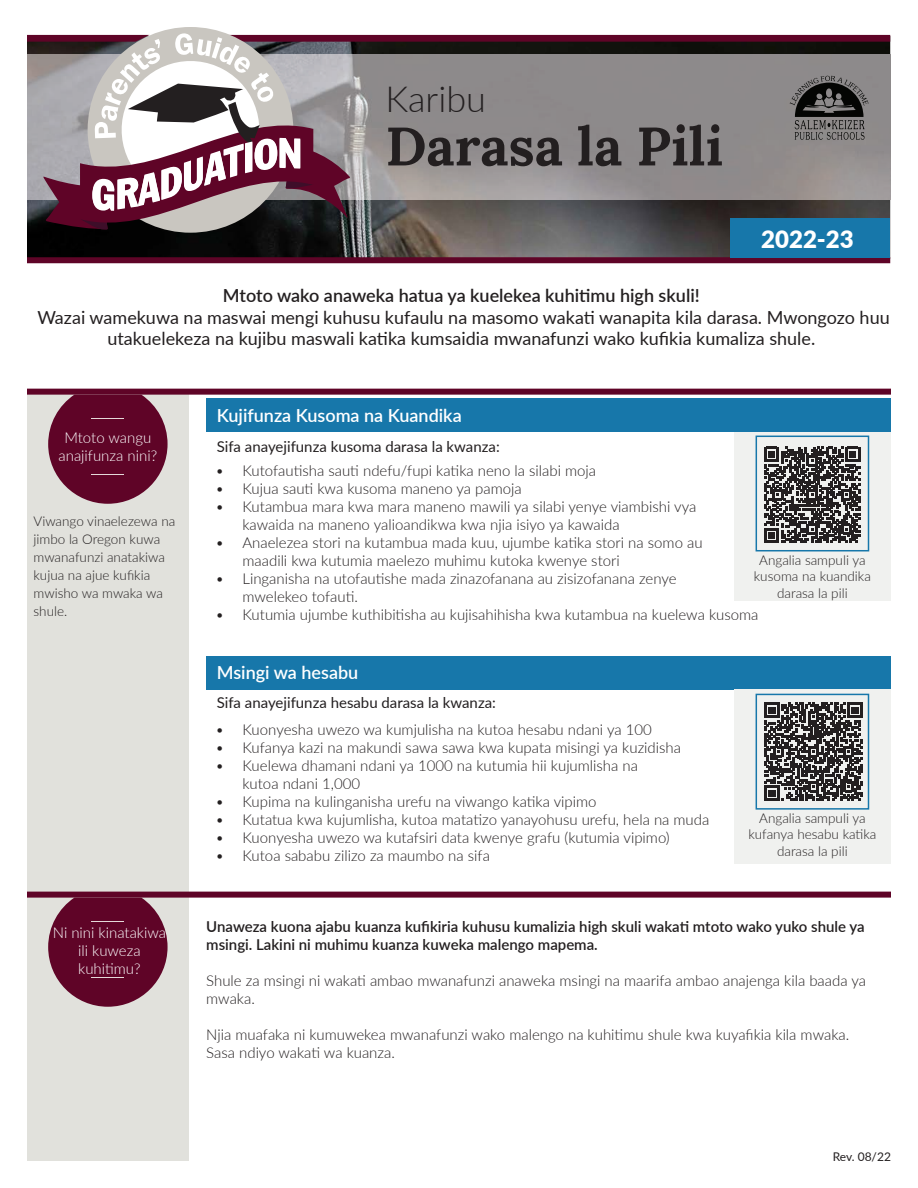
<style>
.page{position:relative;width:918px;height:1188px;background:#fff}
.page>*{position:absolute;margin:0;border:0;box-sizing:border-box;transform-origin:0 0}
.t1{font:700 54px "Pltgdm Lora";color:#231f20}
.t2{font:300 36px "Sfvgwv Lato";color:#231f20}
.t3{font:900 24px "Qdstkl Lato";color:#fff}
.t4{font:18px/21.6px "Xhnxgw Lato";color:#231f20;text-align:center}
.t5{font:600 18px "Lmrrlc Lato";color:#231f20}
.t6{font:600 18px "Lmrrlc Lato";color:#fff}
.t7{font:300 15px/18px "Sfvgwv Lato";color:#231f20}
.t8{font:600 15px/18px "Lmrrlc Lato";color:#231f20}
.t9{font:15px "Xhnxgw Lato";color:#231f20}
.t10{font:300 15px/18px "Qyjhlw Lato";color:#fff;text-align:center}
.t11{font:300 15px "Sfvgwv Lato";color:#fff}
.t12{font:300 13.5px/16.2px "Sfvgwv Lato";color:#231f20;text-align:center}
.t13{font:300 13.5px "Qyjhlw Lato";color:#231f20}
.t14{font:12px "Xhnxgw Lato";letter-spacing:-.005em;color:#231f20}
.s1{font-family:"Qyjhlw Lato"}
</style>
<div class="page">
<img style="left:27px;top:230px;width:703px;height:27px">
<div style="left:27px;top:257px;width:863px;height:6px;background:#5f0427"></div>
<div style="left:730px;top:219px;width:160px;height:39px;background:#1777aa"></div>
<div style="left:734px;top:431px;width:157px;height:170px;background:#f0f1ef"></div>
<div style="left:206px;top:398px;width:685px;height:33px;background:#1777aa"></div>
<div style="left:206px;top:656px;width:685px;height:33px;background:#1777aa"></div>
<div style="left:756px;top:436px;width:113px;height:115px;border:2px solid #1777aa"></div>
<div style="left:734px;top:689px;width:157px;height:175px;background:#f0f1ef"></div>
<div style="left:756px;top:694px;width:113px;height:116px;border:2px solid #1777aa"></div>
<svg style="left:764px;top:447px;width:96px;height:96px"></svg>
<svg style="left:764px;top:702px;width:99px;height:99px"></svg>
<svg style="left:27px;top:33px;width:863px;height:197px"></svg>
<div style="left:27px;top:395px;width:162px;height:766px;background:#e1e1dc"></div>
<svg style="left:48px;top:395px;width:120px;height:109px"></svg>
<hr style="left:91px;top:474px;width:33px;height:1px;background:#e5d9d9">
<div style="left:27px;top:389px;width:864px;height:6px;background:#5f0427"></div>
<div style="left:27px;top:892px;width:864px;height:6px;background:#5f0427"></div>
<svg style="left:48px;top:898px;width:120px;height:109px"></svg>
<hr style="left:91px;top:977px;width:33px;height:1px;background:#e5d9d9">
<hr style="left:91px;top:921px;width:33px;height:1px;background:#e5d9d9">
<hr style="left:91px;top:418px;width:33px;height:1px;background:#e5d9d9">
<h2 class="t2" style="left:386px;top:74px;width:102px">Karibu</h2>
<h1 class="t1" style="left:386px;top:100px;width:339px">Darasa la Pili</h1>
<h3 class="t3" style="left:761px;top:221px;width:94px">2022-23</h3>
<p class="t5" style="left:223px;top:282px;width:478px">Mtoto wako anaweka hatua ya kuelekea kuhitimu high skuli!</p>
<p class="t4" style="left:37px;top:306px;width:854px">Wazai wamekuwa na maswai mengi kuhusu kufaulu na masomo wakati wanapita kila darasa. Mwongozo huu utakuelekeza na kujibu maswali katika kumsaidia mwanafunzi wako kufikia kumaliza shule.</p>
<p class="t10" style="left:59px;top:429px;width:100px">Mtoto wangu anajifunza nini?</p>
<p class="t13" style="left:34px;top:512px;width:143px">Viwango vinaelezewa na</p>
<p class="t12" style="left:34px;top:530px;width:133px;line-height:18px;text-align:left">jimbo la Oregon kuwa mwanafunzi anatakiwa kujua na ajue kufikia mwisho wa mwaka wa shule.</p>
<p class="t10" style="left:53px;top:923px;width:115px">Ni nini kinatakiwa ili kuweza</p>
<p class="t11" style="left:78px;top:958px;width:64px">kuhitimu?</p>
<p class="t6" style="left:217px;top:402px;width:246px">Kujifunza Kusoma na Kuandika</p>
<p class="t9" style="left:217px;top:435px;width:284px">Sifa anayejifunza kusoma darasa la kwanza:</p>
<p class="t7" style="left:215px;top:461px;width:382px"><span class="s1">•</span> Kutofautisha sauti ndefu/fupi katika neno la silabi moja</p>
<p class="t7" style="left:215px;top:479px;width:308px"><span class="s1">•</span> Kujua sauti kwa kusoma maneno ya pamoja</p>
<p class="t7" style="left:242px;top:497px;width:455px;text-indent:-27px"><span class="s1">•</span> Kutambua mara kwa mara maneno mawili ya silabi yenye viambishi vya kawaida na maneno yalioandikwa kwa njia isiyo ya kawaida</p>
<p class="t7" style="left:242px;top:533px;width:462px;text-indent:-27px"><span class="s1">•</span> Anaelezea stori na kutambua mada kuu, ujumbe katika stori na somo au maadili kwa kutumia maelezo muhimu kutoka kwenye stori</p>
<p class="t7" style="left:242px;top:569px;width:436px;text-indent:-27px"><span class="s1">•</span> Linganisha na utofautishe mada zinazofanana au zisizofanana zenye mwelekeo tofauti.</p>
<p class="t7" style="left:215px;top:605px;width:544px"><span class="s1">•</span> Kutumia ujumbe kuthibitisha au kujisahihisha kwa kutambua na kuelewa kusoma</p>
<p class="t12" style="left:754px;top:552px;width:118px">Angalia sampuli ya kusoma na kuandika darasa la pili</p>
<p class="t6" style="left:217px;top:660px;width:143px">Msingi wa hesabu</p>
<p class="t9" style="left:217px;top:692px;width:281px">Sifa anayejifunza hesabu darasa la kwanza:</p>
<p class="t7" style="left:215px;top:720px;width:438px"><span class="s1">•</span> Kuonyesha uwezo wa kumjulisha na kutoa hesabu ndani ya 100</p>
<p class="t7" style="left:215px;top:738px;width:467px"><span class="s1">•</span> Kufanya kazi na makundi sawa sawa kwa kupata misingi ya kuzidisha</p>
<p class="t7" style="left:242px;top:756px;width:397px;text-indent:-27px"><span class="s1">•</span> Kuelewa dhamani ndani ya 1000 na kutumia hii kujumlisha na kutoa ndani 1,000</p>
<p class="t7" style="left:215px;top:792px;width:383px"><span class="s1">•</span> Kupima na kulinganisha urefu na viwango katika vipimo</p>
<p class="t7" style="left:215px;top:810px;width:495px"><span class="s1">•</span> Kutatua kwa kujumlisha, kutoa matatizo yanayohusu urefu, hela na muda</p>
<p class="t7" style="left:215px;top:828px;width:456px"><span class="s1">•</span> Kuonyesha uwezo wa kutafsiri data kwenye grafu (kutumia vipimo)</p>
<p class="t7" style="left:215px;top:846px;width:276px"><span class="s1">•</span> Kutoa sababu zilizo za maumbo na sifa</p>
<p class="t12" style="left:748px;top:810px;width:130px">Angalia sampuli ya kufanya hesabu katika darasa la pili</p>
<p class="t8" style="left:206px;top:916px;width:660px">Unaweza kuona ajabu kuanza kufikiria kuhusu kumalizia high skuli wakati mtoto wako yuko shule ya msingi. Lakini ni muhimu kuanza kuweka malengo mapema.</p>
<p class="t7" style="left:206px;top:971px;width:661px">Shule za msingi ni wakati ambao mwanafunzi anaweka msingi na maarifa ambao anajenga kila baada ya mwaka.</p>
<p class="t7" style="left:206px;top:1025px;width:644px">Njia muafaka ni kumuwekea mwanafunzi wako malengo na kuhitimu shule kwa kuyafikia kila mwaka.<br>Sasa ndiyo wakati wa kuanza.</p>
<p class="t14" style="left:833px;top:1148px;width:60px">Rev. 08/22</p>
</div>
